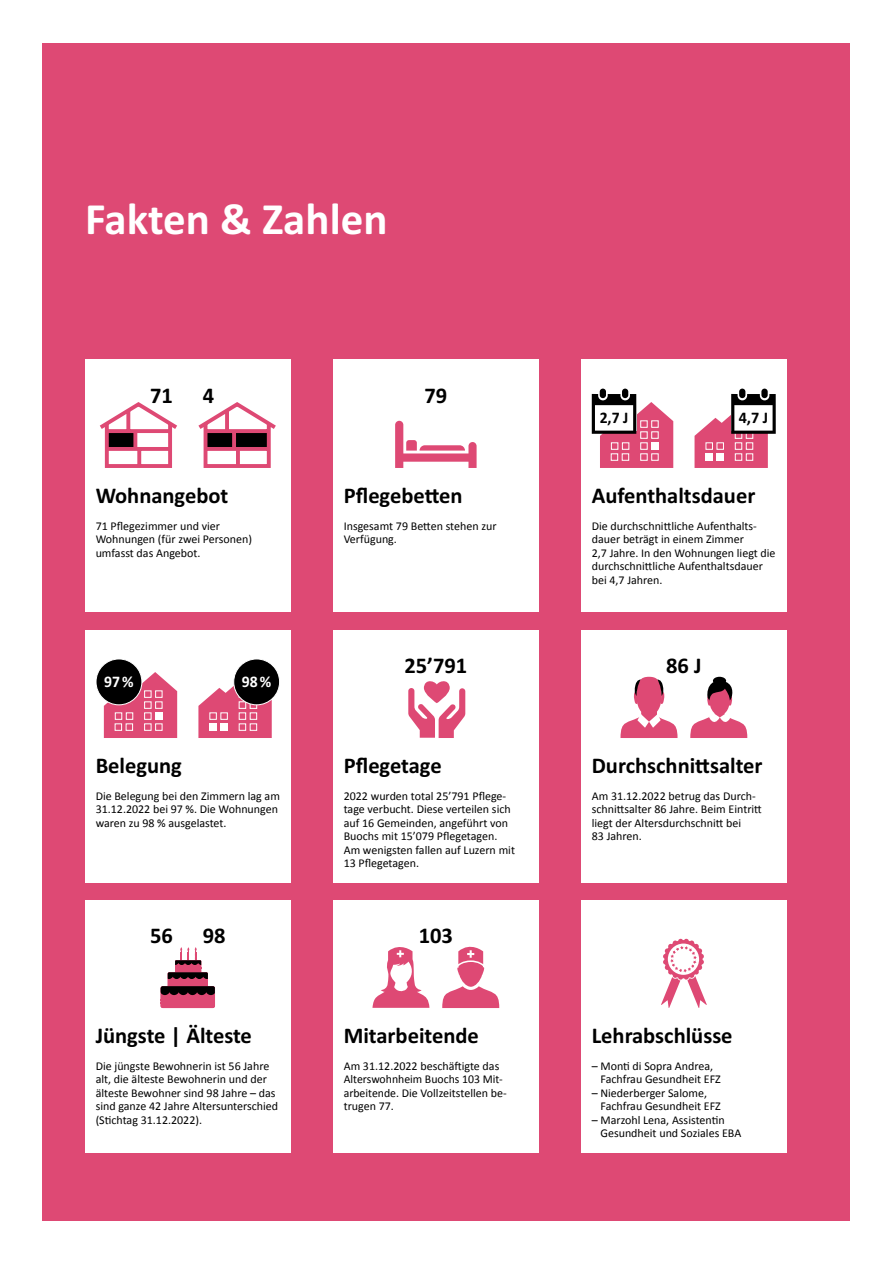
<style>
.page{position:relative;width:893px;height:1263px;background:#fff}
.page>*{position:absolute;margin:0;border:0;box-sizing:border-box;transform-origin:0 0}
.headline_inhaltsseit{font:700 45px "Calibri";color:#fff}
.infografik{font:700 22.5px "Calibri";color:#000}
.copy_bold{font:700 22.5px "Calibri";color:#000}
.copy_bold-2{font:700 16.2px "Calibri";color:#000}
.copy_bold-3{font:700 16.2px "Calibri";color:#fff}
.infografik_klein{font:12px/13.5px "Calibri";color:#000}
</style>
<div class="page">
<div style="left:43px;top:43px;width:807px;height:1177px;background:#de4974"></div>
<div style="left:85px;top:360px;width:206px;height:252px;background:#fff"></div>
<div style="left:85px;top:630px;width:206px;height:252px;background:#fff"></div>
<div style="left:333px;top:360px;width:206px;height:252px;background:#fff"></div>
<div style="left:581px;top:900px;width:206px;height:252px;background:#fff"></div>
<div style="left:581px;top:630px;width:206px;height:252px;background:#fff"></div>
<div style="left:333px;top:900px;width:206px;height:252px;background:#fff"></div>
<div style="left:85px;top:900px;width:206px;height:252px;background:#fff"></div>
<svg style="left:395px;top:421px;width:82px;height:47px"></svg>
<svg style="left:104px;top:672px;width:73px;height:66px;background:#e15c82"></svg>
<div style="left:144px;top:712px;width:8px;height:8px;border:1px solid #fff"></div>
<div style="left:155px;top:712px;width:8px;height:8px;background:#fff"></div>
<div style="left:144px;top:701px;width:8px;height:8px;border:1px solid #fff"></div>
<div style="left:155px;top:701px;width:8px;height:8px;border:1px solid #fff"></div>
<div style="left:144px;top:723px;width:8px;height:8px;border:1px solid #fff"></div>
<div style="left:155px;top:723px;width:8px;height:8px;border:1px solid #fff"></div>
<div style="left:144px;top:690px;width:8px;height:8px;border:1px solid #fff"></div>
<div style="left:155px;top:690px;width:8px;height:8px;border:1px solid #fff"></div>
<div style="left:115px;top:712px;width:7px;height:8px;border:1px solid #fff"></div>
<div style="left:126px;top:712px;width:7px;height:8px;border:1px solid #fff"></div>
<div style="left:115px;top:723px;width:7px;height:8px;border:1px solid #fff"></div>
<div style="left:126px;top:723px;width:7px;height:8px;border:1px solid #fff"></div>
<svg style="left:198px;top:672px;width:74px;height:66px"></svg>
<div style="left:239px;top:712px;width:7px;height:8px;border:1px solid #fff"></div>
<div style="left:250px;top:712px;width:7px;height:8px;border:1px solid #fff"></div>
<div style="left:239px;top:701px;width:7px;height:8px;border:1px solid #fff"></div>
<div style="left:250px;top:701px;width:7px;height:8px;border:1px solid #fff"></div>
<div style="left:239px;top:723px;width:7px;height:8px;border:1px solid #fff"></div>
<div style="left:250px;top:723px;width:7px;height:8px;border:1px solid #fff"></div>
<div style="left:239px;top:690px;width:7px;height:8px;border:1px solid #fff"></div>
<div style="left:209px;top:712px;width:8px;height:8px;border:1px solid #fff"></div>
<div style="left:220px;top:712px;width:8px;height:8px;border:1px solid #fff"></div>
<div style="left:209px;top:723px;width:8px;height:8px;background:#fff"></div>
<div style="left:220px;top:723px;width:8px;height:8px;background:#fff"></div>
<div style="left:168px;top:972px;width:40px;height:19px;background:#de4974"></div>
<svg style="left:168px;top:947px;width:40px;height:32px"></svg>
<div style="left:161px;top:986px;width:54px;height:22px;background:#de4974;border-radius:2px"></div>
<svg style="left:161px;top:986px;width:54px;height:9px"></svg>
<svg style="left:442px;top:946px;width:57px;height:62px"></svg>
<svg style="left:372px;top:947px;width:57px;height:61px"></svg>
<svg style="left:620px;top:677px;width:57px;height:61px"></svg>
<svg style="left:690px;top:677px;width:57px;height:61px"></svg>
<div style="left:234px;top:659px;width:46px;height:46px;background:#000;border-radius:50%"></div>
<div style="left:233px;top:659px;width:47px;height:46px;border:1px solid #fff;border-radius:50%"></div>
<div style="left:96px;top:659px;width:46px;height:46px;background:#000;border-radius:50%"></div>
<div style="left:96px;top:659px;width:46px;height:46px;border:1px solid #fff;border-radius:50%"></div>
<div style="left:333px;top:630px;width:206px;height:252px;background:#fff"></div>
<svg style="left:408px;top:681px;width:57px;height:57px"></svg>
<div style="left:581px;top:360px;width:206px;height:252px;background:#fff"></div>
<div style="left:622px;top:389px;width:6px;height:9px;background:#000;border-radius:3px"></div>
<svg style="left:592px;top:394px;width:81px;height:74px"></svg>
<div style="left:600px;top:389px;width:6px;height:9px;background:#000;border-radius:3px"></div>
<div style="left:761px;top:389px;width:7px;height:9px;background:#000;border-radius:3px"></div>
<svg style="left:694px;top:394px;width:82px;height:74px"></svg>
<div style="left:739px;top:389px;width:6px;height:9px;background:#000;border-radius:3px"></div>
<svg style="left:99px;top:402px;width:78px;height:66px"></svg>
<svg style="left:198px;top:402px;width:78px;height:66px"></svg>
<svg style="left:661px;top:939px;width:46px;height:69px"></svg>
<p class="headline_inhaltsseit" style="left:85px;top:187px;width:304px">Fakten &amp; Zahlen</p>
<p class="copy_bold" style="left:150px;top:379px;width:24px">71</p>
<p class="copy_bold" style="left:203px;top:379px;width:13px">4</p>
<p class="copy_bold" style="left:424px;top:379px;width:24px">79</p>
<p class="infografik" style="left:96px;top:479px;width:134px">Wohnangebot</p>
<p class="infografik_klein" style="left:96px;top:519px;width:158px">71 Pflegezimmer und vier<br>Wohnungen (für zwei Personen) umfasst das Angebot.</p>
<p class="copy_bold-3" style="left:104px;top:670px;width:31px">97 %</p>
<p class="copy_bold-3" style="left:242px;top:670px;width:31px">98 %</p>
<p class="infografik" style="left:96px;top:749px;width:88px">Belegung</p>
<p class="infografik_klein" style="left:96px;top:789px;width:186px">Die Belegung bei den Zimmern lag am<br>31.12.2022 bei 97 %. Die Wohnungen waren zu 98 % ausgelastet.</p>
<p class="infografik" style="left:344px;top:479px;width:120px">Pflegebetten</p>
<p class="infografik_klein" style="left:344px;top:519px;width:154px">Insgesamt 79 Betten stehen zur<br>Verfügung.</p>
<p class="copy_bold" style="left:404px;top:649px;width:64px">25’791</p>
<p class="infografik" style="left:344px;top:749px;width:99px">Pflegetage</p>
<p class="infografik_klein" style="left:344px;top:789px;width:173px">2022 wurden total 25’791 Pflege&shy;tage verbucht. Diese verteilen sich auf 16 Gemeinden, angeführt von<br>Buochs mit 15’079 Pflegetagen.<br>Am wenigsten fallen auf Luzern mit<br>13 Pflegetagen.</p>
<p class="copy_bold" style="left:150px;top:919px;width:24px">56</p>
<p class="copy_bold" style="left:203px;top:919px;width:24px">98</p>
<p class="copy_bold" style="left:419px;top:919px;width:36px">103</p>
<p class="infografik" style="left:96px;top:1019px;width:158px">Jüngste | Älteste</p>
<p class="infografik_klein" style="left:96px;top:1059px;width:184px">Die jüngste Bewohnerin ist 56 Jahre alt, die älteste Bewohnerin und der älteste Bewohner sind 98 Jahre – das sind ganze 42 Jahre Altersunterschied (Stichtag 31.12.2022).</p>
<p class="infografik" style="left:344px;top:1019px;width:137px">Mitarbeitende</p>
<p class="infografik_klein" style="left:344px;top:1059px;width:165px">Am 31.12.2022 beschäftigte das<br>Alterswohnheim Buochs 103 Mit&shy;arbeitende. Die Vollzeitstellen be&shy;trugen 77.</p>
<p class="copy_bold-2" style="left:600px;top:406px;width:30px">2,7 J</p>
<p class="copy_bold-2" style="left:739px;top:406px;width:31px">4,7 J</p>
<p class="infografik" style="left:592px;top:479px;width:165px">Aufenthaltsdauer</p>
<p class="infografik_klein" style="left:592px;top:519px;width:185px">Die durchschnittliche Aufenthalts&shy;dauer beträgt in einem Zimmer<br>2,7 Jahre. In den Wohnungen liegt die durchschnittliche Aufenthaltsdauer bei 4,7 Jahren.</p>
<p class="copy_bold" style="left:666px;top:649px;width:37px">86 J</p>
<p class="infografik" style="left:592px;top:749px;width:172px">Durchschnittsalter</p>
<p class="infografik_klein" style="left:592px;top:789px;width:172px">Am 31.12.2022 betrug das Durch&shy;schnittsalter 86 Jahre. Beim Eintritt liegt der Altersdurchschnitt bei<br>83 Jahren.</p>
<p class="infografik" style="left:592px;top:1019px;width:142px">Lehrabschlüsse</p>
<p class="infografik_klein" style="left:600px;top:1059px;width:122px;text-indent:-9px">– Monti di Sopra Andrea,<br>Fachfrau Gesundheit EFZ</p>
<p class="infografik_klein" style="left:600px;top:1086px;width:122px;text-indent:-9px">– Niederberger Salome,<br>Fachfrau Gesundheit EFZ</p>
<p class="infografik_klein" style="left:600px;top:1113px;width:142px;text-indent:-9px">– Marzohl Lena, Assistentin<br>Gesundheit und Soziales EBA</p>
</div>
